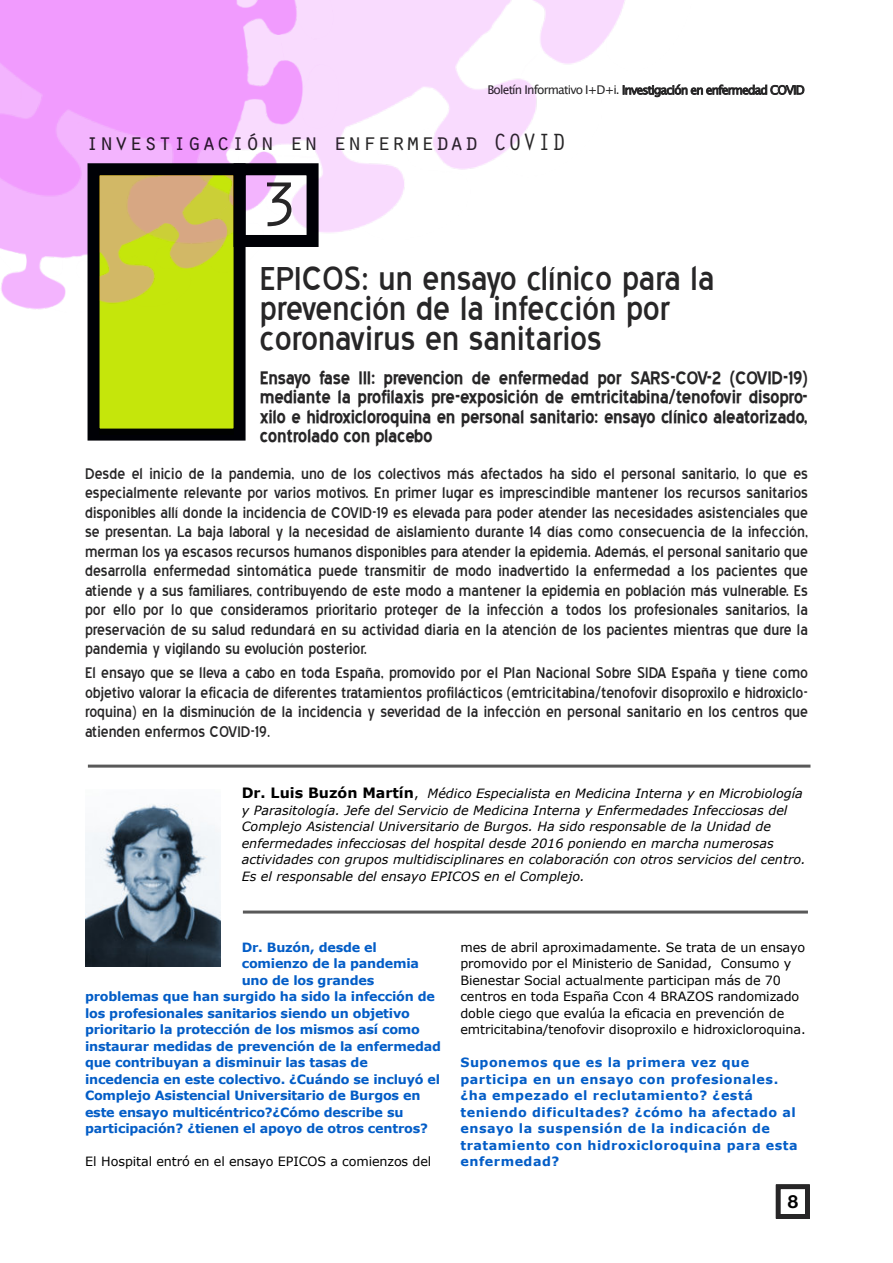
<style>
.page{position:relative;width:893px;height:1263px;background:#fff}
.page>*{position:absolute;margin:0;border:0;box-sizing:border-box;transform-origin:0 0}
.t1{font:64.65px "Orator Std";color:#272627}
.t2{font:42px/30px "Blue Highway";color:#272627}
.t3{font:24.3px "Orator Std";color:#272627}
.t4{font:700 22.5px/19.5px "Blue Highway";letter-spacing:-.015em;color:#272627;text-align:justify}
.t5{font:19.5px/19.5px "Blue Highway";color:#272627;text-align:justify}
.t6{font:700 18px "Helvetica Neue";color:#000}
.t7{font:700 12.75px "Verdana";letter-spacing:-.015em;color:#035dc7}
.t8{font:italic 12.75px/16.5px "Verdana";color:#000}
.t9{font:12.75px/16.5px "Verdana";letter-spacing:-.01em;color:#000}
.t10{font:700 12.75px/16.5px "Verdana";letter-spacing:.04em;color:#035dc7}
.t11{font:12px "Lucida Grande";letter-spacing:-.07em;color:#272627}
.s1{font-weight:700;font-style:normal;font-size:14.25px}
.s2{font-style:normal}
</style>
<div class="page">
<svg style="left:775px;top:1184px;width:35px;height:35px"></svg>
<img style="left:1px;top:252px;width:87px;height:62px">
<img style="left:0;top:0;width:625px;height:252px">
<div style="left:88px;top:163px;width:158px;height:278px;border:12px solid #000106"></div>
<svg style="left:100px;top:175px;width:134px;height:260px;background:#c4d029"></svg>
<img style="left:85px;top:804px;width:135px;height:162px">
<hr style="left:88px;top:765px;width:722px;height:3px;background:#595959">
<hr style="left:243px;top:910px;width:565px;height:3px;background:#595959">
<p class="t11" style="left:488px;top:85px;width:319px">Boletín Informativo I+D+i. Investigación en enfermedad COVID</p>
<p class="t3" style="left:85px;top:134px;width:483px">investigación en enfermedad COVID</p>
<h1 class="t1" style="left:260px;top:183px;width:40px">3</h1>
<h2 class="t2" style="left:260px;top:260px;width:456px">EPICOS: un ensayo clínico para la prevención de la infección por coronavirus en sanitarios</h2>
<p class="t4" style="left:260px;top:366px;width:550px">Ensayo fase III: prevencion de enfermedad por SARS-COV-2 (COVID-19) mediante la profilaxis pre-exposición de emtricitabina/tenofovir disopro&shy;xilo e hidroxicloroquina en personal sanitario: ensayo clínico aleatorizado, controlado con placebo</p>
<p class="t5" style="left:85px;top:462px;width:724px">Desde el inicio de la pandemia, uno de los colectivos más afectados ha sido el personal sanitario, lo que es especialmente relevante por varios motivos. En primer lugar es imprescindible mantener los recursos sanitarios disponibles allí donde la incidencia de COVID-19 es elevada para poder atender las necesidades asistenciales que se presentan. La baja laboral y la necesidad de aislamiento durante 14 días como consecuencia de la infección, merman los ya escasos recursos humanos disponibles para atender la epidemia. Además, el personal sanitario que desarrolla enfermedad sintomática puede transmitir de modo inadvertido la enfermedad a los pacientes que atiende y a sus familiares, contribuyendo de este modo a mantener la epidemia en población más vulnerable. Es por ello por lo que consideramos prioritario proteger de la infección a todos los profesionales sanitarios, la preservación de su salud redundará en su actividad diaria en la atención de los pacientes mientras que dure la pandemia y vigilando su evolución posterior.</p>
<p class="t5" style="left:85px;top:662px;width:724px">El ensayo que se lleva a cabo en toda España, promovido por el Plan Nacional Sobre SIDA España y tiene como objetivo valorar la eficacia de diferentes tratamientos profilácticos (emtricitabina/tenofovir disoproxilo e hidroxiclo&shy;roquina) en la disminución de la incidencia y severidad de la infección en personal sanitario en los centros que atienden enfermos COVID-19.</p>
<p class="t8" style="left:242px;top:786px;width:566px"><span class="s1">Dr. Luis Buzón Martín</span><span class="s2">,</span> Médico Especialista en Medicina Interna y en Microbiología y Parasitología. Jefe del Servicio de Medicina Interna y Enfermedades Infecciosas del Complejo Asistencial Universitario de Burgos. Ha sido responsable de la Unidad de enfermedades infecciosas del hospital desde 2016 poniendo en marcha numerosas actividades con grupos multidisciplinares en colaboración con otros servicios del centro.<br>Es el responsable del ensayo EPICOS en el Complejo.</p>
<p class="t7" style="left:242px;top:942px;width:137px">Dr. Buzón, desde el</p>
<p class="t7" style="left:242px;top:958px;width:179px">comienzo de la pandemia</p>
<p class="t7" style="left:242px;top:975px;width:134px">uno de los grandes</p>
<p class="t7" style="left:85px;top:991px;width:352px">problemas que han surgido ha sido la infección de</p>
<p class="t7" style="left:85px;top:1008px;width:326px">los profesionales sanitarios siendo un objetivo</p>
<p class="t7" style="left:85px;top:1024px;width:336px">prioritario la protección de los mismos así como</p>
<p class="t7" style="left:85px;top:1041px;width:357px">instaurar medidas de prevención de la enfermedad</p>
<p class="t7" style="left:85px;top:1057px;width:284px">que contribuyan a disminuir las tasas de</p>
<p class="t7" style="left:85px;top:1074px;width:357px">incedencia en este colectivo. ¿Cuándo se incluyó el</p>
<p class="t7" style="left:85px;top:1090px;width:337px">Complejo Asistencial Universitario de Burgos en</p>
<p class="t7" style="left:85px;top:1107px;width:320px">este ensayo multicéntrico?¿Cómo describe su</p>
<p class="t7" style="left:85px;top:1123px;width:344px">participación? ¿tienen el apoyo de otros centros?</p>
<p class="t9" style="left:85px;top:1154px;width:348px">El Hospital entró en el ensayo EPICOS a comienzos del</p>
<p class="t9" style="left:460px;top:940px;width:347px">mes de abril aproximadamente. Se trata de un ensayo promovido por el Ministerio de Sanidad, Consumo y Bienestar Social actualmente participan más de 70 centros en toda España Ccon 4 BRAZOS randomizado doble ciego que evalúa la eficacia en prevención de emtricitabina/tenofovir disoproxilo e hidroxicloroquina.</p>
<p class="t10" style="left:460px;top:1055px;width:339px">Suponemos que es la primera vez que participa en un ensayo con profesionales. ¿ha empezado el reclutamiento? ¿está teniendo dificultades? ¿cómo ha afectado al ensayo la suspensión de la indicación de tratamiento con hidroxicloroquina para esta enfermedad?</p>
<p class="t6" style="left:788px;top:1190px;width:12px">8</p>
</div>
